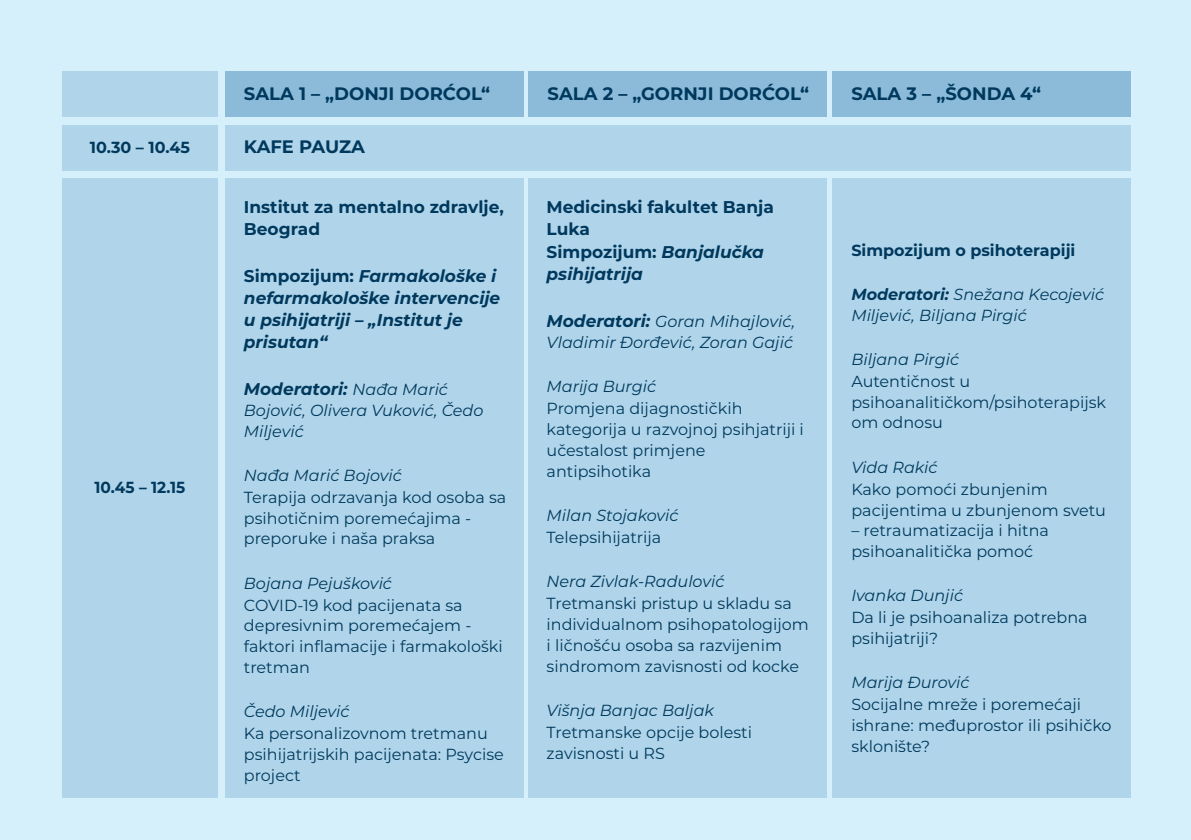
<style>
.page{position:relative;width:1191px;height:840px;background:#fff}
.page>*{position:absolute;margin:0;border:0;box-sizing:border-box;transform-origin:0 0}
.t1{font:700 18px "Montserrat";color:#00395d}
.t2{font:italic 700 17px/22px "Montserrat";color:#00395d}
.t3{font:700 17px/22.6px "Montserrat";color:#00395d}
.t4{font:16px/20.8px "Montserrat";color:#00395d}
.t5{font:italic 16px/20.8px "Montserrat";color:#00395d}
.t6{font:700 16px "Montserrat";color:#00395d}
.t7{font:700 16px "Montserrat";color:#00395d;scale:.96 1}
.s1{font-style:normal}
.s2{font-weight:400;font-size:16px}
.s3{font-style:italic}
.s4{font-weight:700;font-size:17px}
.s5{font-weight:700}
</style>
<div class="page">
<div style="left:0;top:0;width:1191px;height:839px;background:#d6f0fb"></div>
<div style="left:62px;top:178px;width:156px;height:618px;background:#b0d5ea"></div>
<div style="left:225px;top:178px;width:298px;height:618px;background:#b0d5ea"></div>
<div style="left:529px;top:178px;width:298px;height:618px;background:#b0d5ea"></div>
<div style="left:832px;top:178px;width:298px;height:618px;background:#b0d5ea"></div>
<div style="left:62px;top:124px;width:156px;height:46px;background:#b0d5ea"></div>
<div style="left:225px;top:124px;width:905px;height:46px;background:#b0d5ea"></div>
<div style="left:62px;top:71px;width:156px;height:45px;background:#b0d5ea"></div>
<div style="left:225px;top:71px;width:298px;height:45px;background:#8bbbd9"></div>
<div style="left:529px;top:71px;width:298px;height:45px;background:#8bbbd9"></div>
<div style="left:832px;top:71px;width:298px;height:46px;background:#8bbbd9"></div>
<p class="t1" style="left:244px;top:83px;width:248px">SALA 1 – „DONJI DORĆOL“</p>
<p class="t1" style="left:547px;top:83px;width:263px">SALA 2 – „GORNJI DORĆOL“</p>
<p class="t1" style="left:851px;top:83px;width:191px">SALA 3 – „ŠONDA 4“</p>
<p class="t6" style="left:90px;top:137px;width:102px">10.30 – 10.45</p>
<p class="t1" style="left:244px;top:135px;width:123px">KAFE PAUZA</p>
<p class="t7" style="left:95px;top:477px;width:96px">10.45 – 12.15</p>
<p class="t3" style="left:244px;top:195px;width:261px;line-height:22px">Institut za mentalno zdravlјe,<br>Beograd</p>
<p class="t2" style="left:244px;top:264px;width:258px"><span class="s1">Simpozijum:</span> Farmakološke i nefarmakološke intervencije u psihijatriji – „Institut je prisutan“</p>
<p class="t2" style="left:244px;top:377px;width:206px">Moderatori: <span class="s2">Nađa Marić</span></p>
<p class="t5" style="left:244px;top:399px;width:241px">Bojović, Olivera Vuković, Čedo<br>Milјević</p>
<p class="t5" style="left:244px;top:464px;width:159px">Nađa Marić Bojović</p>
<p class="t4" style="left:244px;top:486px;width:264px">Terapija odrzavanja kod osoba sa psihotičnim poremećajima - preporuke i naša praksa</p>
<p class="t5" style="left:244px;top:572px;width:150px">Bojana Pejušković</p>
<p class="t4" style="left:244px;top:594px;width:260px">COVID-19 kod pacijenata sa depresivnim poremećajem - faktori inflamacije i farmakološki tretman</p>
<p class="t5" style="left:244px;top:700px;width:107px">Čedo Milјević</p>
<p class="t4" style="left:244px;top:722px;width:261px">Ka personalizovnom tretmanu psihijatrijskih pacijenata: Psycise project</p>
<p class="t3" style="left:546px;top:195px;width:229px">Medicinski fakultet Banja<br>Luka<br>Simpozijum: <span class="s3">Banjalučka psihijatrija</span></p>
<p class="t5" style="left:546px;top:311px;width:250px"><span class="s4">Moderatori:</span> Goran Mihajlović,<br>Vladimir Đorđević, Zoran Gajić</p>
<p class="t5" style="left:546px;top:376px;width:111px">Marija Burgić</p>
<p class="t4" style="left:546px;top:398px;width:259px">Promjena dijagnostičkih kategorija u razvojnoj psihjatriji i učestalost primjene antipsihotika</p>
<p class="t5" style="left:546px;top:504px;width:133px">Milan Stojaković</p>
<p class="t4" style="left:546px;top:526px;width:116px">Telepsihijatrija</p>
<p class="t5" style="left:546px;top:570px;width:179px">Nera Zivlak-Radulović</p>
<p class="t4" style="left:546px;top:592px;width:264px">Tretmanski pristup u skladu sa individualnom psihopatologijom i ličnošću osoba sa razvijenim sindromom zavisnosti od kocke</p>
<p class="t5" style="left:546px;top:699px;width:169px">Višnja Banjac Balјak</p>
<p class="t4" style="left:546px;top:721px;width:207px">Tretmanske opcije bolesti zavisnosti u RS</p>
<p class="t6" style="left:851px;top:240px;width:225px">Simpozijum o psihoterapiji</p>
<p class="t5" style="left:851px;top:283px;width:254px"><span class="s5">Moderatori:</span> Snežana Kecojević<br>Milјević, Bilјana Pirgić</p>
<p class="t5" style="left:851px;top:348px;width:109px">Bilјana Pirgić</p>
<p class="t4" style="left:851px;top:370px;width:256px">Autentičnost u psihoanalitičkom/psihoterapijsk om odnosu</p>
<p class="t5" style="left:851px;top:456px;width:88px">Vida Rakić</p>
<p class="t4" style="left:851px;top:478px;width:256px">Kako pomoći zbunjenim pacijentima u zbunjenom svetu</p>
<p class="t4" style="left:851px;top:520px;width:199px">– retraumatizacija i hitna psihoanalitička pomoć</p>
<p class="t5" style="left:851px;top:584px;width:113px">Ivanka Dunjić</p>
<p class="t4" style="left:851px;top:606px;width:238px">Da li je psihoanaliza potrebna psihijatriji?</p>
<p class="t5" style="left:851px;top:671px;width:120px">Marija Đurović</p>
<p class="t4" style="left:851px;top:693px;width:262px">Socijalne mreže i poremećaji ishrane: međuprostor ili psihičko sklonište?</p>
</div>
